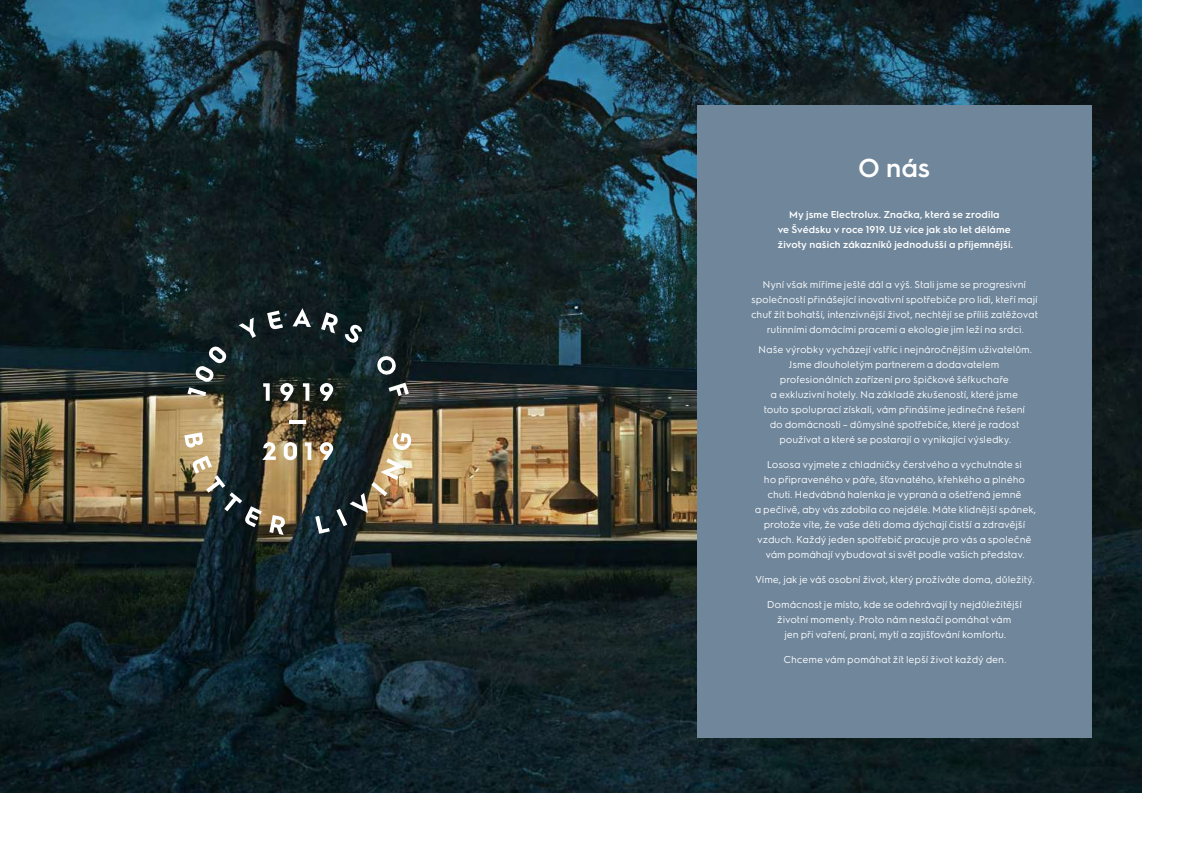
<style>
.page{position:relative;width:1191px;height:842px;background:#fff}
.page>*{position:absolute;margin:0;border:0;box-sizing:border-box;transform-origin:0 0}
.t1{font:600 26px "Electrolux Sans";color:#fff}
.t2{font:10px/15px "Electrolux Sans";letter-spacing:.015em;color:#fff;text-align:center}
.t3{font:600 10px/15px "Electrolux Sans";letter-spacing:.01em;color:#fff;text-align:center}
</style>
<div class="page">
<img style="left:0;top:0;width:1141px;height:792px">
<svg style="left:187px;top:346px;width:40px;height:50px;background:#44504f"></svg>
<svg style="left:239px;top:318px;width:17px;height:20px"></svg>
<svg style="left:267px;top:311px;width:16px;height:19px"></svg>
<svg style="left:292px;top:308px;width:19px;height:19px"></svg>
<svg style="left:321px;top:312px;width:17px;height:21px"></svg>
<svg style="left:345px;top:324px;width:17px;height:20px"></svg>
<svg style="left:376px;top:355px;width:21px;height:21px"></svg>
<svg style="left:388px;top:383px;width:21px;height:13px"></svg>
<svg style="left:263px;top:383px;width:7px;height:18px"></svg>
<svg style="left:280px;top:383px;width:13px;height:18px"></svg>
<svg style="left:303px;top:383px;width:6px;height:18px"></svg>
<svg style="left:320px;top:383px;width:13px;height:18px"></svg>
<hr style="left:289px;top:420px;width:17px;height:3px;background:#fff">
<img style="left:184px;top:432px;width:113px;height:103px">
<img style="left:305px;top:433px;width:106px;height:101px">
<div style="left:697px;top:105px;width:394px;height:632px;background:#6f869b"></div>
<h1 class="t1" style="left:858px;top:150px;width:74px">O nás</h1>
<p class="t3" style="left:778px;top:206px;width:237px">My jsme Electrolux. Značka, která se zrodila<br>ve Švédsku v roce 1919. Už více jak sto let děláme životy našich zákazníků jednodušší a příjemnější.</p>
<p class="t2" style="left:751px;top:276px;width:288px">Nyní však míříme ještě dál a výš. Stali jsme se progresivní společností přinášející inovativní spotřebiče pro lidi, kteří mají chuť žít bohatší, intenzivnější život, nechtějí se příliš zatěžovat rutinními domácími pracemi a ekologie jim leží na srdci.</p>
<p class="t2" style="left:758px;top:341px;width:275px">Naše výrobky vycházejí vstříc i nejnáročnějším uživatelům.<br>Jsme dlouholetým partnerem a dodavatelem profesionálních zařízení pro špičkové šéfkuchaře<br>a exkluzivní hotely. Na základě zkušeností, které jsme touto spoluprací získali, vám přinášíme jedinečné řešení do domácnosti – důmyslné spotřebiče, které je radost používat a které se postarají o vynikající výsledky.</p>
<p class="t2" style="left:755px;top:456px;width:283px">Lososa vyjmete z chladničky čerstvého a vychutnáte si<br>ho připraveného v páře, šťavnatého, křehkého a plného chuti. Hedvábná halenka je vypraná a ošetřená jemně<br>a pečlivě, aby vás zdobila co nejdéle. Máte klidnější spánek, protože víte, že vaše děti doma dýchají čistší a zdravější vzduch. Každý jeden spotřebič pracuje pro vás a společně vám pomáhají vybudovat si svět podle vašich představ.</p>
<p class="t2" style="left:755px;top:571px;width:281px">Víme, jak je váš osobní život, který prožíváte doma, důležitý.</p>
<p class="t2" style="left:767px;top:596px;width:256px">Domácnost je místo, kde se odehrávají ty nejdůležitější životní momenty. Proto nám nestačí pomáhat vám<br>jen při vaření, praní, mytí a zajišťování komfortu.</p>
<p class="t2" style="left:784px;top:651px;width:224px">Chceme vám pomáhat žít lepší život každý den.</p>
</div>
